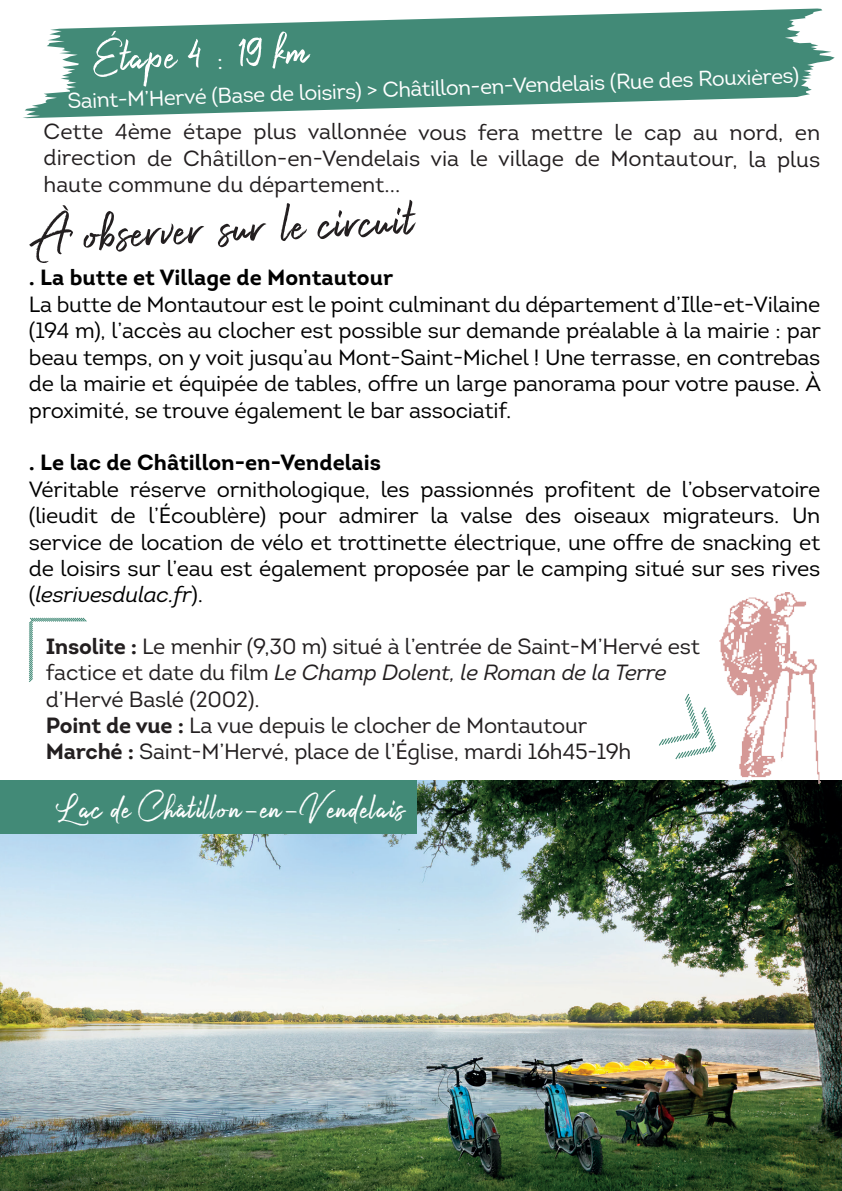
<style>
.page{position:relative;width:842px;height:1191px;background:#fff}
.page>*{position:absolute;margin:0;border:0;box-sizing:border-box;transform-origin:0 0}
.t1{font:67.8px "Harista";color:#231f20}
.t2{font:60px "Harista";color:#fff}
.t3{font:44px "Harista";letter-spacing:-.015em;color:#fff}
.t4{font:22px/26.4px "Intro";letter-spacing:-.01em;color:#000;text-align:justify}
.t5{font:22px/26.4px "Intro";letter-spacing:-.01em;color:#231f20;text-align:justify}
.t6{font:700 22px "Intro";color:#000}
.t7{font:21.6px "Intro";color:#fff}
.s1{font-style:italic}
.s2{font-weight:700}
</style>
<div class="page">
<svg style="left:23px;top:9px;width:812px;height:109px;fill:#428a77"></svg>
<img style="left:0;top:780px;width:842px;height:411px">
<div style="left:0;top:780px;width:417px;height:54px;background:#428a77"></div>
<img style="left:719px;top:593px;width:101px;height:190px">
<svg style="left:659px;top:693px;width:58px;height:67px"></svg>
<svg style="left:29px;top:617px;width:58px;height:65px"></svg>
<svg style="left:219px;top:59px;width:2px;height:10px"></svg>
<h2 class="t2" style="left:93px;top:21px;width:109px;rotate:-2deg">Étape 4</h2>
<h2 class="t2" style="left:237px;top:16px;width:73px;rotate:-2deg">19 km</h2>
<p class="t7" style="left:67px;top:88px;width:733px;rotate:-2deg">Saint-M’Hervé (Base de loisirs) &gt; Châtillon-en-Vendelais (Rue des Rouxières)</p>
<p class="t5" style="left:43px;top:119px;width:778px">Cette 4ème étape plus vallonnée vous fera mettre le cap au nord, en direction de Châtillon-en-Vendelais via le village de Montautour, la plus haute commune du département...</p>
<h1 class="t1" style="left:34px;top:192px;width:382px;rotate:-2deg">À observer sur le circuit</h1>
<p class="t6" style="left:29px;top:264px;width:366px">. La butte et Village de Montautour</p>
<p class="t4" style="left:29px;top:291px;width:794px">La butte de Montautour est le point culminant du département d’Ille-et-Vilaine (194 m), l’accès au clocher est possible sur demande préalable à la mairie : par beau temps, on y voit jusqu’au Mont-Saint-Michel ! Une terrasse, en contrebas de la mairie et équipée de tables, offre un large panorama pour votre pause. À proximité, se trouve également le bar associatif.</p>
<p class="t6" style="left:29px;top:448px;width:354px">. Le lac de Châtillon-en-Vendelais</p>
<p class="t4" style="left:29px;top:476px;width:793px">Véritable réserve ornithologique, les passionnés profitent de l’observatoire (lieudit de l’Écoublère) pour admirer la valse des oiseaux migrateurs. Un service de location de vélo et trottinette électrique, une offre de snacking et de loisirs sur l’eau est également proposée par le camping situé sur ses rives (<span class="s1">lesrivesdulac.fr</span>).</p>
<p class="t5" style="left:46px;top:633px;width:656px;text-align:left"><span class="s2">Insolite :</span> Le menhir (9,30 m) situé à l’entrée de Saint-M’Hervé est factice et date du film <span class="s1">Le Champ Dolent, le Roman de la Terre </span>d’Hervé Baslé (2002).<br><span class="s2">Point de vue :</span> La vue depuis le clocher de Montautour<br><span class="s2">Marché :</span> Saint-M’Hervé, place de l’Église, mardi 16h45-19h</p>
<h3 class="t3" style="left:55px;top:781px;width:352px">Lac de Châtillon-en-Vendelais</h3>
</div>
